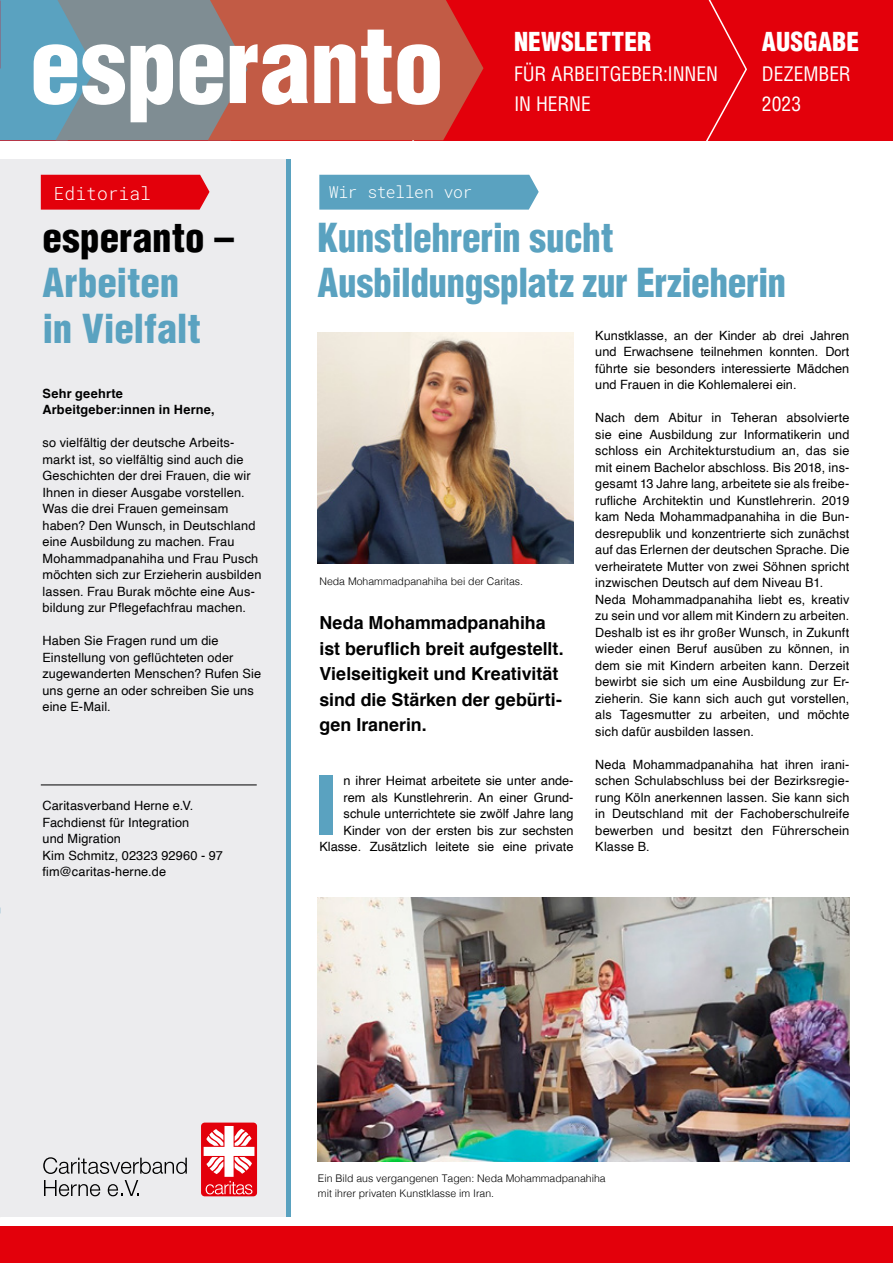
<style>
.page{position:relative;width:893px;height:1263px;background:#fff}
.page>*{position:absolute;margin:0;border:0;box-sizing:border-box;transform-origin:0 0}
.t1{font:900 condensed 102px "Helvetica";letter-spacing:-.005em;color:#fff}
.t2{font:900 condensed 78.75px "Helvetica";color:#5aa2c0}
.t3{font:900 condensed 39px/45px "Helvetica";letter-spacing:-.01em;color:#5aa2c0;scale:.96 1}
.t4{font:900 condensed 39px/45px "Helvetica";letter-spacing:-.01em;color:#5aa2c0}
.t5{font:900 condensed 39px "Helvetica";letter-spacing:.005em;color:#000}
.t6{font:900 condensed 25.5px "Helvetica";letter-spacing:.005em;color:#fff}
.t7{font:condensed 19.5px/30px "Helvetica";letter-spacing:-.005em;color:#fff}
.t8{font:700 18px/25.5px "Helvetica";color:#000}
.t9{font:300 18px "Roboto Mono";color:#fff}
.t10{font:300 16.5px "Roboto Mono";letter-spacing:-.03em;color:#fff}
.t11{font:12.75px/16.5px "Helvetica";letter-spacing:.01em;color:#000}
.t12{font:700 12.75px/16.5px "Helvetica";letter-spacing:.015em;color:#000}
.t13{font:300 10.5px/15px "Helvetica";color:#000}
</style>
<div class="page">
<div style="left:285px;top:159px;width:6px;height:1058px;background:#5aa2c0"></div>
<img style="left:318px;top:332px;width:255px;height:231px">
<div style="left:0;top:159px;width:285px;height:1058px;background:#ececee"></div>
<div style="left:0;top:0;width:893px;height:140px;background:#e3000b"></div>
<svg style="left:0;top:0;width:483px;height:140px;background:#9d726e"></svg>
<svg style="left:44px;top:1180px;width:56px;height:16px"></svg>
<svg style="left:108px;top:1180px;width:31px;height:16px"></svg>
<svg style="left:43px;top:1157px;width:144px;height:17px"></svg>
<div style="left:201px;top:1122px;width:56px;height:74px;background:#e3000b;border-radius:4px"></div>
<svg style="left:204px;top:1126px;width:50px;height:68px"></svg>
<div style="left:41px;top:175px;width:168px;height:35px;background:#e3000b"></div>
<div style="left:0;top:1227px;width:893px;height:36px;background:#e3000b"></div>
<div style="left:319px;top:175px;width:220px;height:35px;background:#5aa2c0"></div>
<hr style="left:41px;top:785px;width:216px;height:1px;background:#000">
<svg style="left:700px;top:0;width:48px;height:141px"></svg>
<img style="left:318px;top:898px;width:531px;height:264px">
<h1 class="t1" style="left:30px;top:2px;width:416px">esperanto</h1>
<h3 class="t9" style="left:54px;top:181px;width:99px">Editorial</h3>
<p class="t10" style="left:329px;top:181px;width:145px">Wir stellen vor</p>
<h3 class="t6" style="left:514px;top:25px;width:139px">NEWSLETTER</h3>
<h3 class="t7" style="left:514px;top:58px;width:205px">FÜR ARBEITGEBER:INNEN<br>IN HERNE</h3>
<h3 class="t6" style="left:762px;top:25px;width:99px">AUSGABE</h3>
<h3 class="t7" style="left:762px;top:58px;width:90px">DEZEMBER<br>2023</h3>
<h3 class="t5" style="left:43px;top:214px;width:193px">esperanto –</h3>
<h3 class="t4" style="left:43px;top:260px;width:160px">Arbeiten in Vielfalt</h3>
<p class="t12" style="left:43px;top:385px;width:174px">Sehr geehrte<br>Arbeitgeber:innen in Herne,</p>
<p class="t11" style="left:43px;top:435px;width:220px">so vielfältig der deutsche Arbeits&shy;markt ist, so vielfältig sind auch die Geschichten der drei Frauen, die wir Ihnen in dieser Ausgabe vorstellen.<br>Was die drei Frauen gemeinsam haben? Den Wunsch, in Deutschland eine Ausbildung zu machen. Frau Mohammadpanahiha und Frau Pusch möchten sich zur Erzieherin ausbilden lassen. Frau Burak möchte eine Aus&shy;bildung zur Pflegefachfrau machen.</p>
<p class="t11" style="left:43px;top:633px;width:220px">Haben Sie Fragen rund um die<br>Einstellung von geflüchteten oder zugewanderten Menschen? Rufen Sie uns gerne an oder schreiben Sie uns eine E-Mail.</p>
<p class="t11" style="left:43px;top:798px;width:182px">Caritasverband Herne e.V.<br>Fachdienst für Integration<br>und Migration<br>Kim Schmitz, 02323 92960 - 97 fim@caritas-herne.de</p>
<h3 class="t3" style="left:318px;top:215px;width:490px">Kunstlehrerin sucht<br>Ausbildungsplatz zur Erzieherin</h3>
<p class="t13" style="left:319px;top:573px;width:205px">Neda Mohammadpanahiha bei der Caritas.</p>
<h3 class="t8" style="left:319px;top:610px;width:246px">Neda Mohammadpanahiha ist beruflich breit aufgestellt.<br>Vielseitigkeit und Kreativität sind die Stärken der gebürti&shy;gen Iranerin.</h3>
<h2 class="t2" style="left:315px;top:757px;width:23px">I</h2>
<p class="t11" style="left:319px;top:773px;width:256px;text-align:right">n ihrer Heimat arbeitete sie unter ande&shy;rem als Kunstlehrerin. An einer Grund&shy;schule unterrichtete sie zwölf Jahre lang Kinder von der ersten bis zur sechsten Klasse. Zusätzlich leitete sie eine private</p>
<p class="t11" style="left:595px;top:327px;width:256px;text-align:justify">Kunstklasse, an der Kinder ab drei Jahren und Erwachsene teilnehmen konnten. Dort führte sie besonders interessierte Mädchen und Frauen in die Kohlemalerei ein.</p>
<p class="t11" style="left:595px;top:410px;width:256px">Nach dem Abitur in Teheran absolvierte sie eine Ausbildung zur Informatikerin und schloss ein Architekturstudium an, das sie mit einem Bachelor abschloss. Bis 2018, ins&shy;gesamt 13 Jahre lang, arbeitete sie als freibe&shy;rufliche Architektin und Kunstlehrerin. 2019 kam Neda Mohammadpanahiha in die Bun&shy;desrepublik und konzentrierte sich zunächst auf das Erlernen der deutschen Sprache. Die verheiratete Mutter von zwei Söhnen spricht inzwischen Deutsch auf dem Niveau B1.<br>Neda Mohammadpanahiha liebt es, kreativ zu sein und vor allem mit Kindern zu arbeiten.<br>Deshalb ist es ihr großer Wunsch, in Zukunft wieder einen Beruf ausüben zu können, in dem sie mit Kindern arbeiten kann. Derzeit bewirbt sie sich um eine Ausbildung zur Er&shy;zieherin. Sie kann sich auch gut vorstellen, als Tagesmutter zu arbeiten, und möchte sich dafür ausbilden lassen.</p>
<p class="t11" style="left:595px;top:756px;width:256px;text-align:justify">Neda Mohammadpanahiha hat ihren irani&shy;schen Schulabschluss bei der Bezirksregie&shy;rung Köln anerkennen lassen. Sie kann sich in Deutschland mit der Fachoberschulreife bewerben und besitzt den Führerschein Klasse B.</p>
<p class="t13" style="left:318px;top:1170px;width:289px">Ein Bild aus vergangenen Tagen: Neda Mohammadpanahiha mit ihrer privaten Kunstklasse im Iran.</p>
</div>
